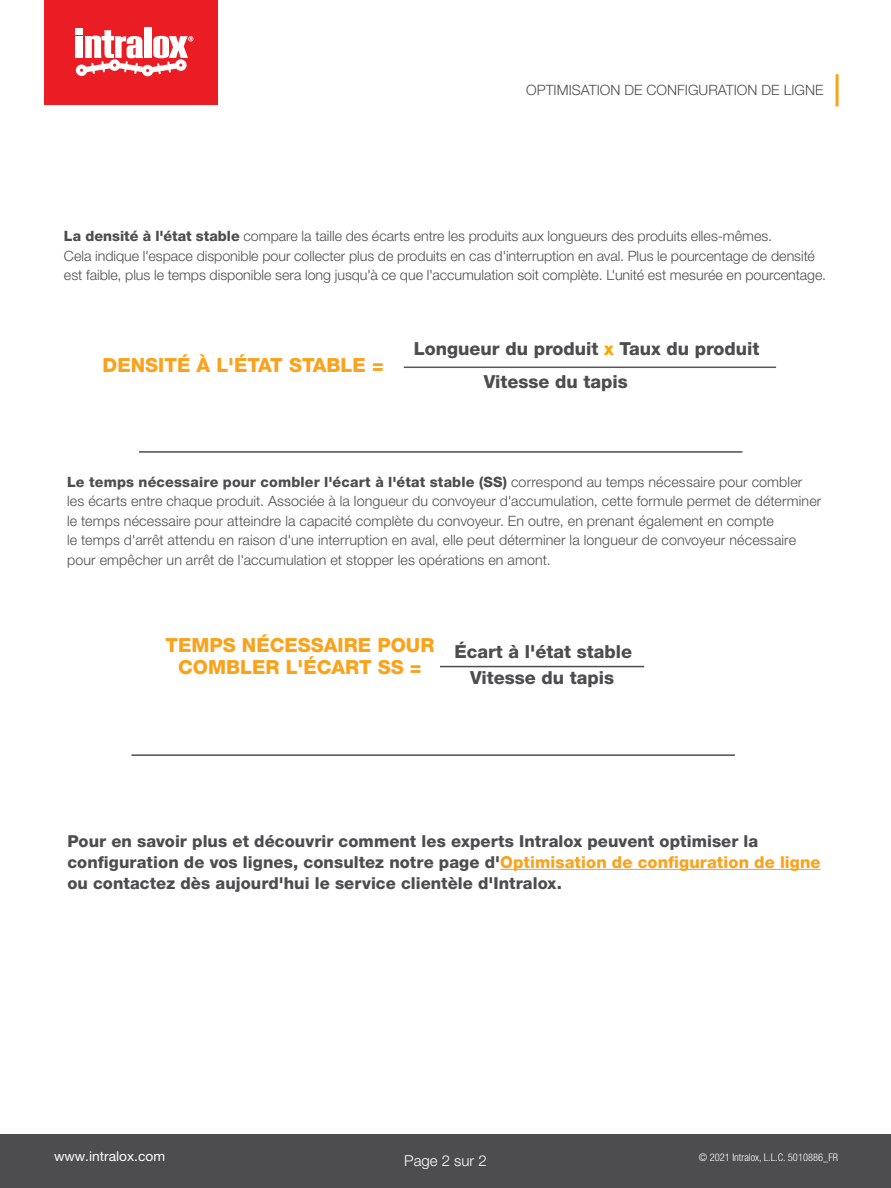
<style>
.page{position:relative;width:891px;height:1188px;background:#fff}
.page>*{position:absolute;margin:0;border:0;box-sizing:border-box;transform-origin:0 0}
.t1{font:800 19.5px/22.5px "Helvetica Neue LT Pro";color:#faa21b;text-align:center}
.t2{font:800 18px/32.5px "Helvetica Neue LT Pro";color:#4d4d4f}
.t3{font:800 16.5px/21px "Helvetica Neue LT Pro";letter-spacing:.005em;color:#4d4d4f}
.t4{font:300 15px "Helvetica Neue LT Pro";color:#fff}
.t5{font:300 14.25px/19.5px "Helvetica Neue LT Pro";color:#4d4e4f}
.t6{font:300 14.25px "Helvetica Neue LT Pro";color:#4d4d4f}
.t7{font:13.5px "Helvetica Neue LT Pro";color:#fff}
.t8{font:300 condensed 10.5px "Helvetica Neue LT Pro";color:#fff}
.s1{font-weight:800;color:#4d4d4f}
.s2{color:#ffa400}
.s3{color:#faa21b}
</style>
<div class="page">
<div style="left:0;top:1134px;width:891px;height:54px;background:#4d4d4f"></div>
<div style="left:45px;top:0;width:173px;height:104px;background:#ea1c24"></div>
<div style="left:76px;top:28px;width:7px;height:7px;background:#fff"></div>
<div style="left:144px;top:28px;width:7px;height:30px;background:#fff"></div>
<svg style="left:76px;top:30px;width:117px;height:46px"></svg>
<hr style="left:836px;top:74px;width:3px;height:32px;background:#faa21b">
<hr style="left:404px;top:367px;width:372px;height:1px;background:#54565a">
<hr style="left:440px;top:666px;width:204px;height:1px;background:#4d4d4f">
<hr style="left:500px;top:869px;width:321px;height:1px;background:#faa21b">
<hr style="left:139px;top:451px;width:603px;height:2px;background:#4d4d4f">
<hr style="left:131px;top:754px;width:604px;height:2px;background:#4d4d4f">
<p class="t6" style="left:526px;top:82px;width:299px">OPTIMISATION DE CONFIGURATION DE LIGNE</p>
<p class="t5" style="left:64px;top:226px;width:764px"><span class="s1">La densité à l'état stable</span> compare la taille des écarts entre les produits aux longueurs des produits elles-mêmes.<br>Cela indique l'espace disponible pour collecter plus de produits en cas d'interruption en aval. Plus le pourcentage de densité est faible, plus le temps disponible sera long jusqu'à ce que l'accumulation soit complète. L'unité est mesurée en pourcentage.</p>
<h1 class="t1" style="left:103px;top:354px;width:283px">DENSITÉ À L'ÉTAT STABLE =</h1>
<p class="t2" style="left:484px;top:333px;width:277px;text-indent:-70px">Longueur du produit <span class="s2">x</span> Taux du produit<br>Vitesse du tapis</p>
<p class="t5" style="left:67px;top:472px;width:756px"><span class="s1">Le temps nécessaire pour combler l'écart à l'état stable (SS)</span> correspond au temps nécessaire pour combler les écarts entre chaque produit. Associée à la longueur du convoyeur d'accumulation, cette formule permet de déterminer le temps nécessaire pour atteindre la capacité complète du convoyeur. En outre, en prenant également en compte<br>le temps d'arrêt attendu en raison d'une interruption en aval, elle peut déterminer la longueur de convoyeur nécessaire pour empêcher un arrêt de l'accumulation et stopper les opérations en amont.</p>
<h1 class="t1" style="left:165px;top:634px;width:271px">TEMPS NÉCESSAIRE POUR<br>COMBLER L'ÉCART SS =</h1>
<p class="t2" style="left:455px;top:638px;width:179px;line-height:26.5px;text-align:center">Écart à l'état stable<br>Vitesse du tapis</p>
<p class="t3" style="left:67px;top:830px;width:755px">Pour en savoir plus et découvrir comment les experts Intralox peuvent optimiser la configuration de vos lignes, consultez notre page d'<span class="s3">Optimisation de configuration de ligne </span>ou contactez dès aujourd'hui le service clientèle d'Intralox.</p>
<p class="t7" style="left:54px;top:1148px;width:113px">www.intralox.com</p>
<p class="t8" style="left:699px;top:1151px;width:141px">© 2021 Intralox, L.L.C. 5010886_FR</p>
<p class="t4" style="left:404px;top:1151px;width:84px">Page 2 sur 2</p>
</div>
